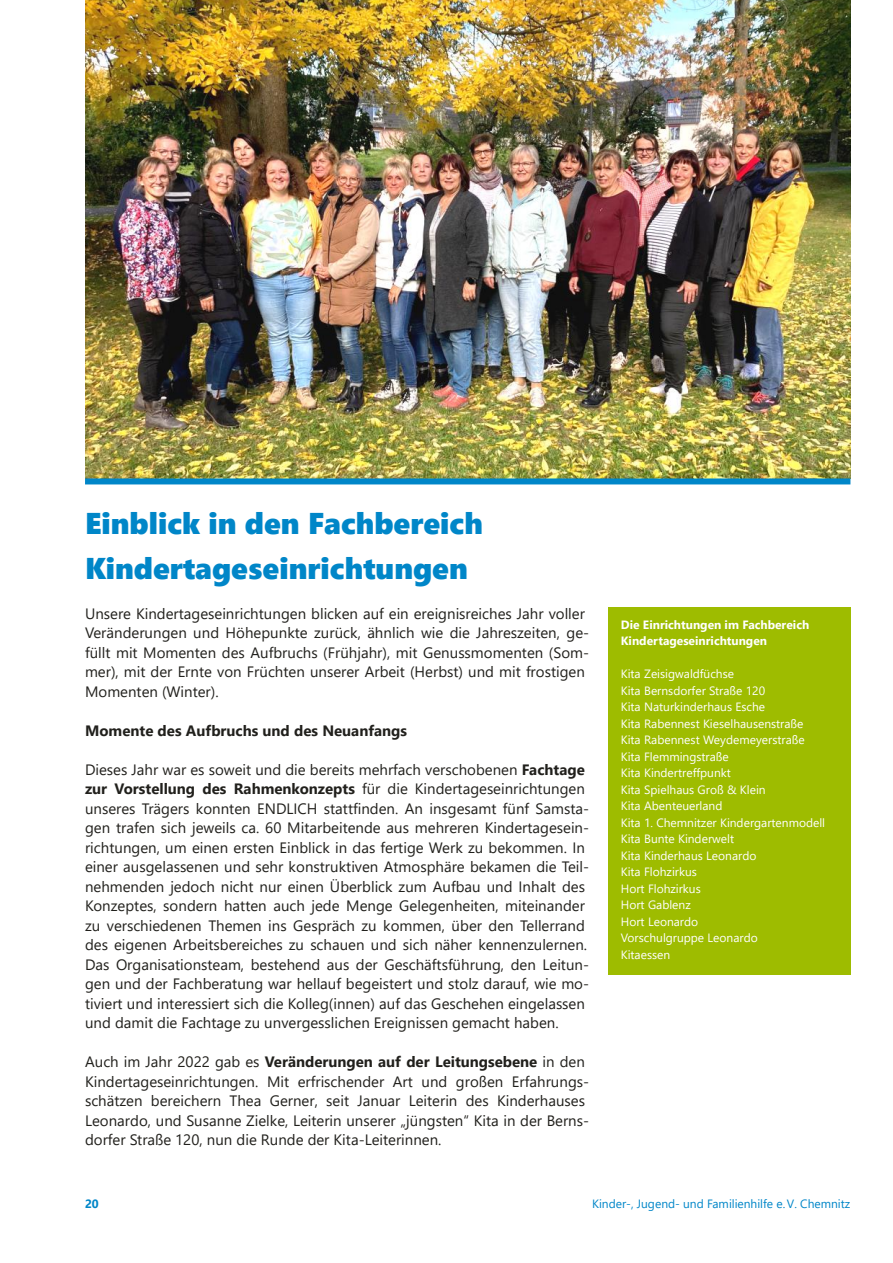
<style>
.page{position:relative;width:893px;height:1263px;background:#fff}
.page>*{position:absolute;margin:0;border:0;box-sizing:border-box;transform-origin:0 0}
.t1{font:30px/45px "Segoe UI Black";color:#0086c8}
.t2{font:15px/19.5px "Segoe UI";color:#21201c}
.t3{font:700 15px "Segoe UI";color:#21201c}
.t4{font:12px/16.5px "Segoe UI";color:#fff}
.t5{font:700 12px/16.5px "Segoe UI";color:#fff}
.t6{font:12px "Segoe UI";color:#0086c8}
.t7{font:700 12px "Segoe UI";color:#0086c8}
.s1{font-weight:700}
</style>
<div class="page">
<img style="left:85px;top:0;width:765px;height:478px">
<div style="left:85px;top:478px;width:765px;height:6px;background:#0086c8"></div>
<div style="left:608px;top:607px;width:242px;height:368px;background:#9ebc00"></div>
<h1 class="t1" style="left:85px;top:499px;width:399px">Einblick in den Fachbereich<br>Kindertageseinrichtungen</h1>
<p class="t2" style="left:85px;top:602px;width:506px">Unsere Kindertageseinrichtungen blicken auf ein ereignisreiches Jahr voller Veränderungen und Höhepunkte zurück, ähnlich wie die Jahreszeiten, ge‐ füllt mit Momenten des Aufbruchs ﴾Frühjahr﴿, mit Genussmomenten ﴾Som‐ mer﴿, mit der Ernte von Früchten unserer Arbeit ﴾Herbst﴿ und mit frostigen Momenten ﴾Winter﴿.</p>
<p class="t3" style="left:85px;top:719px;width:324px">Momente des Aufbruchs und des Neuanfangs</p>
<p class="t2" style="left:85px;top:758px;width:506px">Dieses Jahr war es soweit und die bereits mehrfach verschobenen <span class="s1">Fachtage zur Vorstellung des Rahmenkonzepts</span> für die Kindertageseinrichtungen unseres Trägers konnten ENDLICH stattfinden. An insgesamt fünf Samsta‐ gen trafen sich jeweils ca. 60 Mitarbeitende aus mehreren Kindertagesein‐ richtungen, um einen ersten Einblick in das fertige Werk zu bekommen. In einer ausgelassenen und sehr konstruktiven Atmosphäre bekamen die Teil‐ nehmenden jedoch nicht nur einen Überblick zum Aufbau und Inhalt des Konzeptes, sondern hatten auch jede Menge Gelegenheiten, miteinander zu verschiedenen Themen ins Gespräch zu kommen, über den Tellerrand des eigenen Arbeitsbereiches zu schauen und sich näher kennenzulernen.<br>Das Organisationsteam, bestehend aus der Geschäftsführung, den Leitun‐ gen und der Fachberatung war hellauf begeistert und stolz darauf, wie mo‐ tiviert und interessiert sich die Kolleg﴾innen﴿ auf das Geschehen eingelassen und damit die Fachtage zu unvergesslichen Ereignissen gemacht haben.</p>
<p class="t2" style="left:85px;top:1051px;width:506px">Auch im Jahr 2022 gab es <span class="s1">Veränderungen auf der Leitungsebene</span> in den Kindertageseinrichtungen. Mit erfrischender Art und großen Erfahrungs‐ schätzen bereichern Thea Gerner, seit Januar Leiterin des Kinderhauses Leonardo, und Susanne Zielke, Leiterin unserer „jüngsten“ Kita in der Berns‐ dorfer Straße 120, nun die Runde der Kita‐Leiterinnen.</p>
<p class="t5" style="left:621px;top:616px;width:190px">Die Einrichtungen im Fachbereich<br>Kindertageseinrichtungen</p>
<p class="t4" style="left:621px;top:665px;width:206px">Kita Zeisigwaldfüchse<br>Kita Bernsdorfer Straße 120<br>Kita Naturkinderhaus Esche<br>Kita Rabennest Kieselhausenstraße<br>Kita Rabennest Weydemeyerstraße<br>Kita Flemmingstraße<br>Kita Kindertreffpunkt<br>Kita Spielhaus Groß &amp; Klein<br>Kita Abenteuerland<br>Kita 1. Chemnitzer Kindergartenmodell<br>Kita Bunte Kinderwelt<br>Kita Kinderhaus Leonardo<br>Kita Flohzirkus<br>Hort Flohzirkus<br>Hort Gablenz<br>Hort Leonardo<br>Vorschulgruppe Leonardo<br>Kitaessen</p>
<p class="t7" style="left:85px;top:1195px;width:15px">20</p>
<p class="t6" style="left:592px;top:1195px;width:260px">Kinder‐, Jugend‐ und Familienhilfe e.V. Chemnitz</p>
</div>
